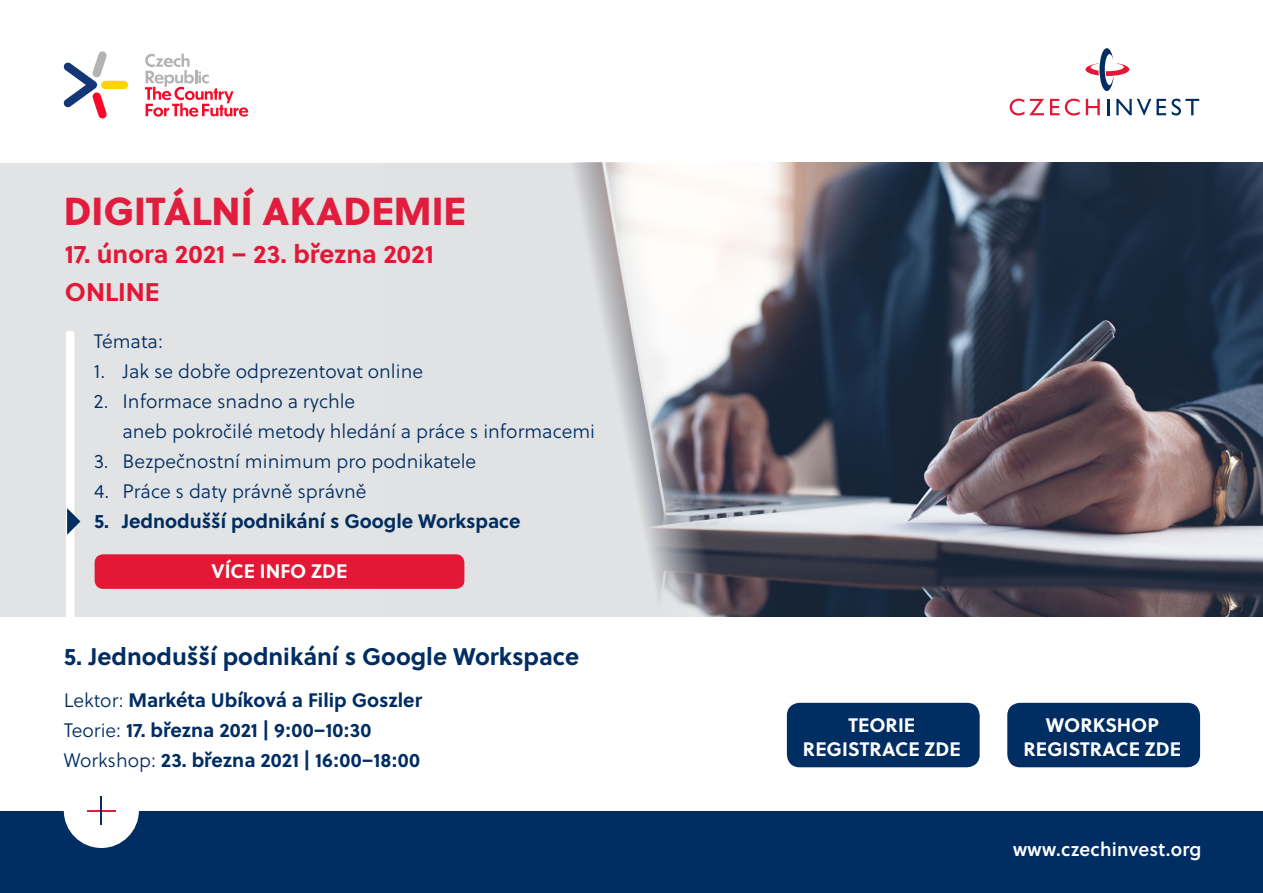
<style>
.page{position:relative;width:1263px;height:893px;background:#fff}
.page>*{position:absolute;margin:0;border:0;box-sizing:border-box;transform-origin:0 0}
.t1{font:39px "Soleil Xb";color:#e01d3d}
.t2{font:700 25.5px/37.5px "Soleil";color:#e31837}
.t3{font:700 24px "Soleil";color:#002d62}
.t4{font:19.5px/30px "Soleil Lt";color:#002d62}
.t5{font:700 19.5px/30px "Soleil";color:#002d62}
.t6{font:700 19.5px/24px "Soleil";color:#fff;text-align:center}
.t7{font:19.2px "Soleil Sb";letter-spacing:.01em;color:#fff}
.s1{font-family:"Soleil Lt";font-weight:400}
</style>
<div class="page">
<div style="left:0;top:163px;width:914px;height:454px;background:#e2e3e4"></div>
<img style="left:458px;top:163px;width:805px;height:454px">
<div style="left:0;top:811px;width:1263px;height:82px;background:#002d62"></div>
<div style="left:64px;top:773px;width:75px;height:75px;background:#fff;border-radius:50%"></div>
<svg style="left:87px;top:796px;width:29px;height:29px"></svg>
<svg style="left:1009px;top:99px;width:35px;height:17px"></svg>
<svg style="left:1050px;top:99px;width:9px;height:16px"></svg>
<svg style="left:1065px;top:99px;width:15px;height:17px"></svg>
<svg style="left:1086px;top:99px;width:14px;height:16px"></svg>
<svg style="left:1107px;top:99px;width:2px;height:16px"></svg>
<svg style="left:1116px;top:99px;width:50px;height:16px"></svg>
<svg style="left:1172px;top:99px;width:27px;height:17px"></svg>
<svg style="left:1085px;top:48px;width:44px;height:43px"></svg>
<div style="left:101px;top:81px;width:27px;height:8px;background:#ffd400;border-radius:4px"></div>
<svg style="left:63px;top:51px;width:44px;height:67px"></svg>
<svg style="left:145px;top:54px;width:103px;height:63px"></svg>
<div style="left:66px;top:331px;width:8px;height:288px;background:#fff;border-radius:2px"></div>
<svg style="left:67px;top:508px;width:13px;height:27px"></svg>
<div style="left:95px;top:554px;width:369px;height:35px;background:#e31837;border-radius:9px"></div>
<div style="left:787px;top:703px;width:193px;height:64px;background:#002d62;border-radius:13px"></div>
<div style="left:1007px;top:703px;width:193px;height:64px;background:#002d62;border-radius:13px"></div>
<h1 class="t1" style="left:64px;top:180px;width:404px">DIGITÁLNÍ AKADEMIE</h1>
<h2 class="t2" style="left:65px;top:234px;width:370px">17. února 2021 – 23. března 2021<br>ONLINE</h2>
<p class="t4" style="left:94px;top:326px;width:70px">Témata:</p>
<p class="t4" style="left:94px;top:356px;width:331px">1. Jak se dobře odprezentovat online</p>
<p class="t4" style="left:122px;top:386px;width:474px;text-indent:-29px">2. Informace snadno a rychle<br>aneb pokročilé metody hledání a práce s informacemi</p>
<p class="t4" style="left:94px;top:446px;width:384px">3. Bezpečnostní minimum pro podnikatele</p>
<p class="t4" style="left:94px;top:476px;width:274px">4. Práce s daty právně správně</p>
<p class="t5" style="left:94px;top:505px;width:428px">5. Jednodušší podnikání s Google Workspace</p>
<p class="t6" style="left:212px;top:558px;width:137px">VÍCE INFO ZDE</p>
<p class="t3" style="left:64px;top:638px;width:517px">5. Jednodušší podnikání s Google Workspace</p>
<p class="t5" style="left:64px;top:684px;width:360px"><span class="s1">Lektor:</span> Markéta Ubíková a Filip Goszler<br><span class="s1">Teorie:</span> 17. března 2021 | 9:00–10:30<br><span class="s1">Workshop:</span> 23. března 2021 | 16:00–18:00</p>
<p class="t6" style="left:803px;top:712px;width:159px">TEORIE<br>REGISTRACE ZDE</p>
<p class="t6" style="left:1023px;top:712px;width:159px">WORKSHOP<br>REGISTRACE ZDE</p>
<p class="t7" style="left:1013px;top:834px;width:190px">www.czechinvest.org</p>
</div>
